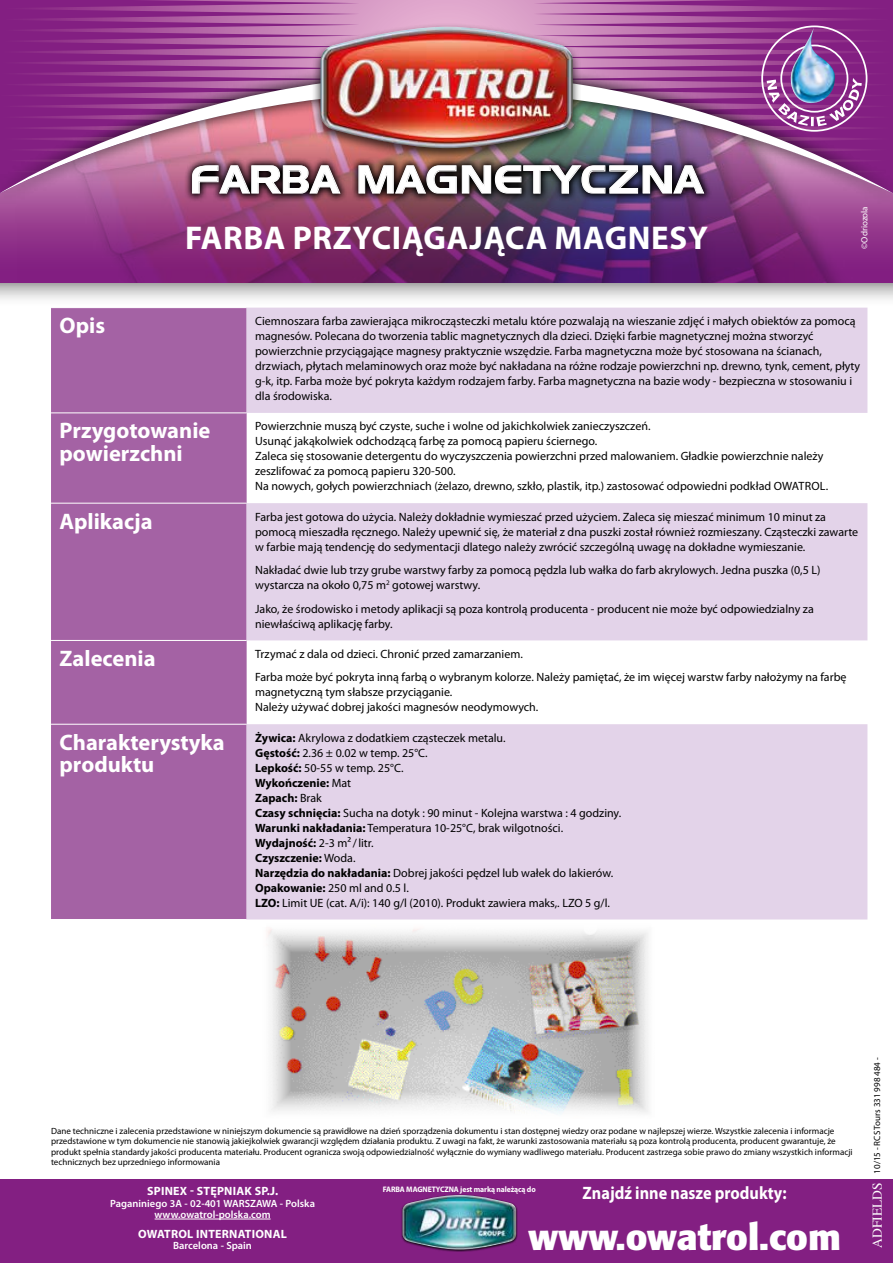
<style>
.page{position:relative;width:893px;height:1263px;background:#fff}
.page>*{position:absolute;margin:0;border:0;box-sizing:border-box;transform-origin:0 0}
.t1{font:39px "Denmark";letter-spacing:.04em;color:#fff}
.t2{font:700 36px "Formata";color:#fff}
.t3{font:700 33px "Myriad Pro";letter-spacing:.02em;color:#fff}
.t4{font:700 22.5px/22.5px "Myriad Pro";color:#fff}
.t5{font:700 18px "Myriad Pro";color:#fff;scale:.9 1}
.t6{font:12px/15px "Myriad Pro";color:#000}
.t7{font:700 12px "Myriad Pro";letter-spacing:.02em;color:#fff}
.t8{font:600 10.5px/11.2px "Myriad Pro";color:#fff;text-align:center}
.t9{font:9px/10.5px "Myriad Pro";color:#000}
.t10{font:9px "Myriad Pro";color:#fff}
.t11{font:700 7.95px "Myriad Pro";letter-spacing:-.01em;color:#fff;scale:.95 1}
.s1{font-weight:700}
.s2{font-family:"Times";font-size:13.5px;color:#fff}
</style>
<div class="page">
<div style="left:0;top:55px;width:893px;height:252px;background:#000;opacity:.75"></div>
<img style="left:16px;top:205px;width:877px;height:78px">
<svg style="left:0;top:194px;width:893px;height:11px;background:#974f89"></svg>
<svg style="left:184px;top:194px;width:528px;height:8px;background:#633b58"></svg>
<div style="left:51px;top:308px;width:196px;height:611px;background:#a462a4"></div>
<svg style="left:247px;top:308px;width:620px;height:611px;fill:#e3d3e9"></svg>
<hr style="left:51px;top:412px;width:196px;height:1px;background:#fff">
<hr style="left:51px;top:503px;width:196px;height:1px;background:#fff">
<hr style="left:51px;top:640px;width:196px;height:1px;background:#fff">
<hr style="left:51px;top:724px;width:196px;height:1px;background:#fff">
<img style="left:0;top:0;width:893px;height:194px">
<div style="left:0;top:1179px;width:893px;height:84px;background:#831f82"></div>
<div style="left:400px;top:1194px;width:118px;height:58px;background:#000;opacity:.9"></div>
<img style="left:403px;top:1195px;width:113px;height:54px">
<hr style="left:155px;top:1219px;width:116px;height:1px;background:#fff">
<img style="left:267px;top:928px;width:382px;height:186px">
<h1 class="t1" style="left:191px;top:156px;width:513px">FARBA MAGNETYCZNA</h1>
<h3 class="t3" style="left:185px;top:219px;width:524px">FARBA PRZYCIĄGAJĄCA MAGNESY</h3>
<p class="t10" style="left:859px;top:249px;width:44px;rotate:-90deg">©Odriozola</p>
<h3 class="t4" style="left:60px;top:314px;width:47px">Opis</h3>
<p class="t6" style="left:255px;top:314px;width:607px">Ciemnoszara farba zawierająca mikrocząsteczki metalu które pozwalają na wieszanie zdjęć i małych obiektów za pomocą magnesów. Polecana do tworzenia tablic magnetycznych dla dzieci. Dzięki farbie magnetycznej można stworzyć powierzchnie przyciągające magnesy praktycznie wszędzie. Farba magnetyczna może być stosowana na ścianach, drzwiach, płytach melaminowych oraz może być nakładana na różne rodzaje powierzchni np. drewno, tynk, cement, płyty g-k, itp. Farba może być pokryta każdym rodzajem farby. Farba magnetyczna na bazie wody - bezpieczna w stosowaniu i dla środowiska.</p>
<h3 class="t4" style="left:60px;top:420px;width:152px">Przygotowanie powierzchni</h3>
<p class="t6" style="left:255px;top:419px;width:575px">Powierzchnie muszą być czyste, suche i wolne od jakichkolwiek zanieczyszczeń.<br>Usunąć jakąkolwiek odchodzącą farbę za pomocą papieru ściernego.<br>Zaleca się stosowanie detergentu do wyczyszczenia powierzchni przed malowaniem. Gładkie powierzchnie należy zeszlifować za pomocą papieru 320-500.<br>Na nowych, gołych powierzchniach (żelazo, drewno, szkło, plastik, itp.) zastosować odpowiedni podkład OWATROL.</p>
<h3 class="t4" style="left:60px;top:510px;width:95px">Aplikacja</h3>
<p class="t6" style="left:255px;top:509px;width:605px">Farba jest gotowa do użycia. Należy dokładnie wymieszać przed użyciem. Zaleca się mieszać minimum 10 minut za pomocą mieszadła ręcznego. Należy upewnić się, że materiał z dna puszki został również rozmieszany. Cząsteczki zawarte w farbie mają tendencję do sedymentacji dlatego należy zwrócić szczególną uwagę na dokładne wymieszanie.</p>
<p class="t6" style="left:255px;top:563px;width:567px">Nakładać dwie lub trzy grube warstwy farby za pomocą pędzla lub wałka do farb akrylowych. Jedna puszka (0,5 L) wystarcza na około 0,75 m<sup>2</sup> gotowej warstwy.</p>
<p class="t6" style="left:255px;top:601px;width:560px">Jako, że środowisko i metody aplikacji są poza kontrolą producenta - producent nie może być odpowiedzialny za niewłaściwą aplikację farby.</p>
<h3 class="t4" style="left:60px;top:647px;width:98px">Zalecenia</h3>
<p class="t6" style="left:255px;top:642px;width:593px;line-height:23.5px">Trzymać z dala od dzieci. Chronić przed zamarzaniem.<br>Farba może być pokryta inną farbą o wybranym kolorze. Należy pamiętać, że im więcej warstw farby nałożymy na farbę</p>
<p class="t6" style="left:255px;top:685px;width:285px">magnetyczną tym słabsze przyciąganie.<br>Należy używać dobrej jakości magnesów neodymowych.</p>
<h3 class="t4" style="left:60px;top:731px;width:167px">Charakterystyka produktu</h3>
<p class="t6" style="left:255px;top:730px;width:368px"><span class="s1">Żywica:</span> Akrylowa z dodatkiem cząsteczek metalu.<br><span class="s1">Gęstość:</span> 2.36 ± 0.02 w temp. 25°C.<br><span class="s1">Lepkość:</span> 50-55 w temp. 25°C.<br><span class="s1">Wykończenie:</span> Mat<br><span class="s1">Zapach:</span> Brak<br><span class="s1">Czasy schnięcia:</span> Sucha na dotyk : 90 minut - Kolejna warstwa : 4 godziny.<br><span class="s1">Warunki nakładania:</span> Temperatura 10-25°C, brak wilgotności.<br><span class="s1">Wydajność:</span> 2-3 m²/litr.<br><span class="s1">Czyszczenie:</span> Woda.<br><span class="s1">Narzędzia do nakładania:</span> Dobrej jakości pędzel lub wałek do lakierów.<br><span class="s1">Opakowanie:</span> 250 ml and 0.5 l.<br><span class="s1">LZO:</span> Limit UE (cat. A/i): 140 g/l (2010). Produkt zawiera maks,. LZO 5 g/l.</p>
<p class="t9" style="left:51px;top:1125px;width:803px">Dane techniczne i zalecenia przedstawione w niniejszym dokumencie są prawidłowe na dzień sporządzenia dokumentu i stan dostępnej wiedzy oraz podane w najlepszej wierze. Wszystkie zalecenia i informacje przedstawione w tym dokumencie nie stanowią jakiejkolwiek gwarancji względem działania produktu. Z uwagi na fakt, że warunki zastosowania materiału są poza kontrolą producenta, producent gwarantuje, że produkt spełnia standardy jakości producenta materiału. Producent ogranicza swoją odpowiedzialność wyłącznie do wymiany wadliwego materiału. Producent zastrzega sobie prawo do zmiany wszystkich informacji technicznych bez uprzedniego informowania</p>
<p class="t11" style="left:383px;top:1185px;width:163px">FARBA MAGNETYCZNA jest marką należącą do</p>
<h3 class="t5" style="left:583px;top:1182px;width:228px">Znajdź inne nasze produkty:</h3>
<h2 class="t2" style="left:528px;top:1215px;width:314px">www.owatrol.com</h2>
<p class="t7" style="left:147px;top:1185px;width:133px">SPINEX - STĘPNIAK SP.J.</p>
<p class="t8" style="left:110px;top:1198px;width:206px">Paganiniego 3A - 02-401 WARSZAWA - Polska www.owatrol-polska.com</p>
<p class="t7" style="left:138px;top:1227px;width:150px">OWATROL INTERNATIONAL</p>
<p class="t8" style="left:173px;top:1240px;width:80px">Barcelona - Spain</p>
<p class="t9" style="left:872px;top:1248px;width:192px;rotate:-90deg"><span class="s2">ADFIELDS</span> 10/15 - RCS Tours 331 998 484 -</p>
</div>
